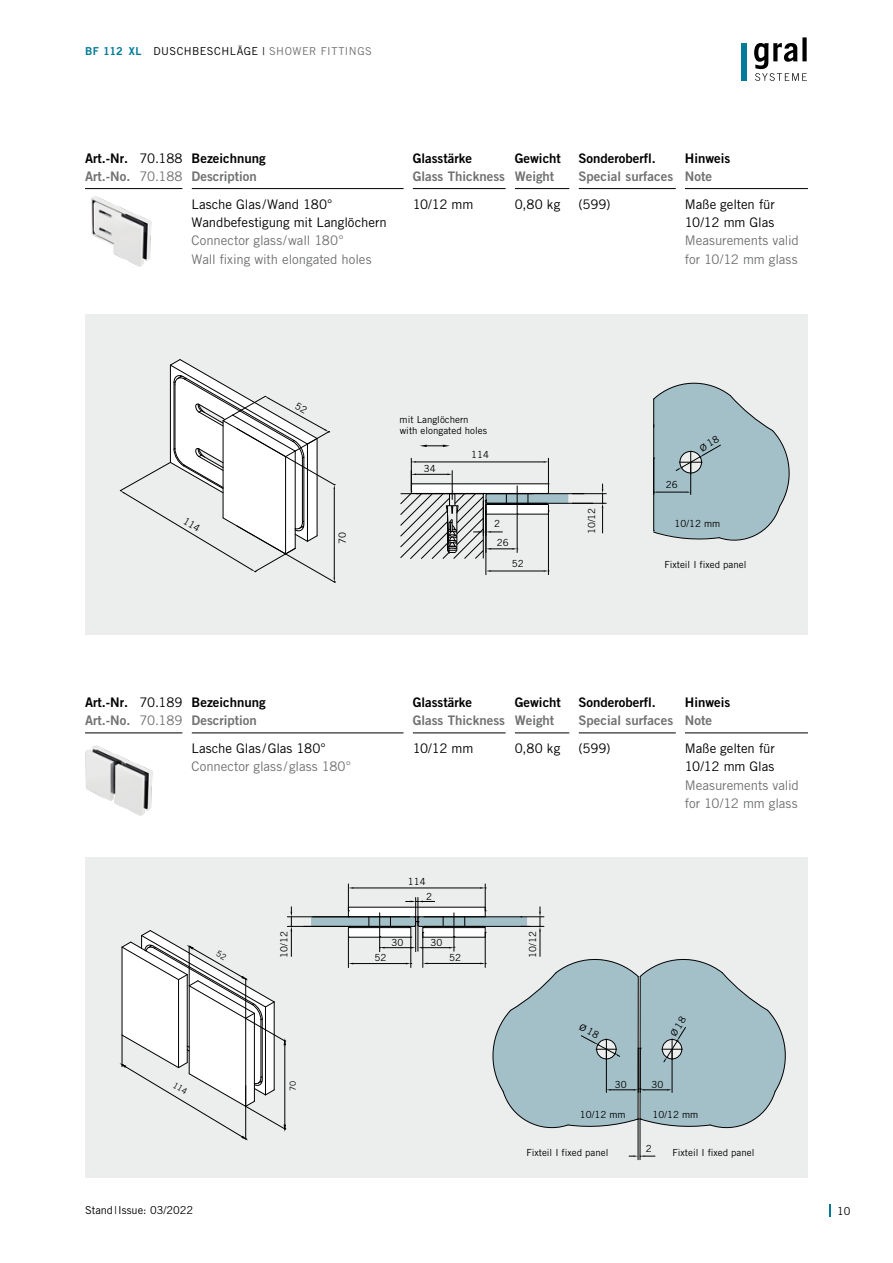
<style>
.page{position:relative;width:893px;height:1263px;background:#fff}
.page>*{position:absolute;margin:0;border:0;box-sizing:border-box;transform-origin:0 0}
.t1{font:13.2px/18.3px "Trade Gothic LT Pro Bd 2";color:#000}
.t2{font:13.2px/18.3px "Trade Gothic LT Pro";letter-spacing:-.01em;color:#000}
.t3{font:13.2px/18.3px "Trade Gothic LT Pro";letter-spacing:-.005em;color:#707172}
.t4{font:13.2px "Trade Gothic LT Pro Bd 2";color:#707172}
.t5{font:10.95px "Trade Gothic LT Pro";letter-spacing:.035em;color:#000}
.t6{font:10.95px "Trade Gothic LT Pro";color:#000}
.t7{font:9.75px/11.4px "Trade Gothic";color:#000}
.t8{font:8.25px "Trade Gothic";color:#000}
.s1{font-family:"Trade Gothic LT Pro Bd 2";color:#007b97}
.s2{color:#707172}
.s3{font-family:"Trade Gothic LT Pro"}
.s4{font-family:"Trade Gothic LT Pro";color:#707172}
</style>
<div class="page">
<hr style="left:85px;top:733px;width:98px;height:1px;background:#000">
<hr style="left:192px;top:733px;width:212px;height:1px;background:#000">
<hr style="left:413px;top:733px;width:93px;height:1px;background:#000">
<hr style="left:515px;top:733px;width:55px;height:1px;background:#000">
<hr style="left:579px;top:733px;width:97px;height:1px;background:#000">
<hr style="left:685px;top:733px;width:123px;height:1px;background:#000">
<img style="left:85px;top:745px;width:68px;height:71px">
<svg style="left:829px;top:1204px;width:2px;height:13px"></svg>
<div style="left:741px;top:43px;width:6px;height:38px;background:#007b97"></div>
<svg style="left:754px;top:37px;width:53px;height:44px"></svg>
<hr style="left:85px;top:188px;width:98px;height:1px;background:#000">
<hr style="left:192px;top:188px;width:212px;height:1px;background:#000">
<hr style="left:413px;top:188px;width:93px;height:1px;background:#000">
<hr style="left:515px;top:188px;width:55px;height:1px;background:#000">
<hr style="left:579px;top:188px;width:97px;height:1px;background:#000">
<hr style="left:685px;top:188px;width:123px;height:1px;background:#000">
<img style="left:85px;top:188px;width:71px;height:79px">
<div style="left:85px;top:858px;width:723px;height:320px;background:#eceded"></div>
<hr style="left:638px;top:1119px;width:1px;height:41px;background:#000">
<hr style="left:640px;top:1119px;width:1px;height:41px;background:#000">
<svg style="left:629px;top:1155px;width:26px;height:2px"></svg>
<hr style="left:287px;top:916px;width:61px;height:1px;background:#000">
<hr style="left:287px;top:926px;width:63px;height:1px;background:#000">
<div style="left:85px;top:315px;width:723px;height:320px;background:#eceded"></div>
<hr style="left:572px;top:493px;width:35px;height:1px;background:#000">
<hr style="left:572px;top:503px;width:35px;height:1px;background:#000">
<hr style="left:486px;top:511px;width:1px;height:64px;background:#000">
<hr style="left:548px;top:511px;width:1px;height:64px;background:#000">
<hr style="left:491px;top:571px;width:52px;height:1px;background:#000">
<svg style="left:420px;top:445px;width:30px;height:2px"></svg>
<svg style="left:602px;top:484px;width:2px;height:49px"></svg>
<svg style="left:400px;top:458px;width:173px;height:102px"></svg>
<svg style="left:311px;top:884px;width:475px;height:250px"></svg>
<svg style="left:120px;top:907px;width:172px;height:233px"></svg>
<svg style="left:653px;top:382px;width:137px;height:159px"></svg>
<svg style="left:120px;top:359px;width:215px;height:224px"></svg>
<p class="t5" style="left:85px;top:45px;width:288px"><span class="s1">BF 112 XL</span> DUSCHBESCHLÄGE | <span class="s2">SHOWER FITTINGS</span></p>
<h1 class="t1" style="left:85px;top:149px;width:99px">Art.-Nr. <span class="s3">70.188<br></span><span class="s2">Art.-No.</span> <span class="s4">70.188</span></h1>
<h1 class="t1" style="left:192px;top:149px;width:76px">Bezeichnung</h1>
<h1 class="t4" style="left:192px;top:168px;width:67px">Description</h1>
<h1 class="t2" style="left:192px;top:195px;width:197px">Lasche Glas /Wand 180°<br>Wandbefestigung mit Langlöchern</h1>
<h1 class="t3" style="left:192px;top:231px;width:182px">Connector glass/wall 180°<br>Wall fixing with elongated holes</h1>
<h1 class="t1" style="left:413px;top:149px;width:61px">Glasstärke</h1>
<h1 class="t4" style="left:413px;top:168px;width:94px">Glass Thickness</h1>
<h1 class="t1" style="left:515px;top:149px;width:48px">Gewicht</h1>
<h1 class="t4" style="left:515px;top:168px;width:41px">Weight</h1>
<h1 class="t1" style="left:579px;top:149px;width:79px">Sonderoberfl.</h1>
<h1 class="t4" style="left:579px;top:168px;width:96px">Special surfaces</h1>
<h1 class="t1" style="left:685px;top:149px;width:47px">Hinweis</h1>
<h1 class="t4" style="left:685px;top:168px;width:29px">Note</h1>
<h1 class="t2" style="left:413px;top:195px;width:62px">10/12 mm</h1>
<h1 class="t2" style="left:515px;top:195px;width:47px">0,80 kg</h1>
<h1 class="t2" style="left:579px;top:195px;width:34px">(599)</h1>
<h1 class="t2" style="left:685px;top:195px;width:92px">Maße gelten für<br>10/12 mm Glas</h1>
<h1 class="t3" style="left:685px;top:231px;width:116px">Measurements valid for 10/12 mm glass</h1>
<p class="t7" style="left:337px;top:544px;width:13px;rotate:-90deg">70</p>
<p class="t7" style="left:400px;top:413px;width:89px">mit Langlöchern with elongated holes</p>
<p class="t7" style="left:424px;top:463px;width:13px">34</p>
<p class="t7" style="left:471px;top:449px;width:19px">114</p>
<p class="t7" style="left:494px;top:518px;width:7px">2</p>
<p class="t7" style="left:497px;top:536px;width:13px">26</p>
<p class="t7" style="left:512px;top:558px;width:13px">52</p>
<p class="t7" style="left:586px;top:534px;width:28px;rotate:-90deg">10/12</p>
<p class="t7" style="left:666px;top:479px;width:13px">26</p>
<p class="t7" style="left:674px;top:518px;width:47px">10/12 mm</p>
<p class="t7" style="left:664px;top:558px;width:84px">Fixteil I fixed panel</p>
<h1 class="t1" style="left:85px;top:693px;width:99px">Art.-Nr. <span class="s3">70.189<br></span><span class="s2">Art.-No.</span> <span class="s4">70.189</span></h1>
<h1 class="t1" style="left:192px;top:693px;width:76px">Bezeichnung</h1>
<h1 class="t4" style="left:192px;top:712px;width:67px">Description</h1>
<h1 class="t2" style="left:192px;top:739px;width:136px">Lasche Glas /Glas 180°</h1>
<h1 class="t3" style="left:192px;top:757px;width:161px">Connector glass / glass 180°</h1>
<h1 class="t1" style="left:413px;top:693px;width:61px">Glasstärke</h1>
<h1 class="t4" style="left:413px;top:712px;width:94px">Glass Thickness</h1>
<h1 class="t1" style="left:515px;top:693px;width:48px">Gewicht</h1>
<h1 class="t4" style="left:515px;top:712px;width:41px">Weight</h1>
<h1 class="t1" style="left:579px;top:693px;width:79px">Sonderoberfl.</h1>
<h1 class="t4" style="left:579px;top:712px;width:96px">Special surfaces</h1>
<h1 class="t1" style="left:685px;top:693px;width:47px">Hinweis</h1>
<h1 class="t4" style="left:685px;top:712px;width:29px">Note</h1>
<h1 class="t2" style="left:413px;top:739px;width:62px">10/12 mm</h1>
<h1 class="t2" style="left:515px;top:739px;width:47px">0,80 kg</h1>
<h1 class="t2" style="left:579px;top:739px;width:34px">(599)</h1>
<h1 class="t2" style="left:685px;top:739px;width:92px">Maße gelten für<br>10/12 mm Glas</h1>
<h1 class="t3" style="left:685px;top:776px;width:116px">Measurements valid for 10/12 mm glass</h1>
<p class="t7" style="left:278px;top:958px;width:28px;rotate:-90deg">10/12</p>
<p class="t7" style="left:408px;top:876px;width:19px">114</p>
<p class="t7" style="left:426px;top:891px;width:7px">2</p>
<p class="t7" style="left:392px;top:937px;width:13px">30</p>
<p class="t7" style="left:431px;top:937px;width:13px">30</p>
<p class="t7" style="left:375px;top:952px;width:13px">52</p>
<p class="t7" style="left:449px;top:952px;width:13px">52</p>
<p class="t7" style="left:527px;top:958px;width:28px;rotate:-90deg">10/12</p>
<p class="t6" style="left:85px;top:1203px;width:110px">Stand|Issue: 03/2022</p>
<p class="t8" style="left:288px;top:1091px;width:12px;rotate:-90deg">70</p>
<p class="t7" style="left:615px;top:1078px;width:13px">30</p>
<p class="t7" style="left:651px;top:1078px;width:13px">30</p>
<p class="t7" style="left:580px;top:1109px;width:47px">10/12 mm</p>
<p class="t7" style="left:652px;top:1109px;width:47px">10/12 mm</p>
<p class="t7" style="left:526px;top:1146px;width:84px">Fixteil I fixed panel</p>
<p class="t7" style="left:672px;top:1146px;width:84px">Fixteil I fixed panel</p>
<p class="t7" style="left:646px;top:1143px;width:7px">2</p>
<p class="t5" style="left:837px;top:1204px;width:15px">10</p>
</div>
